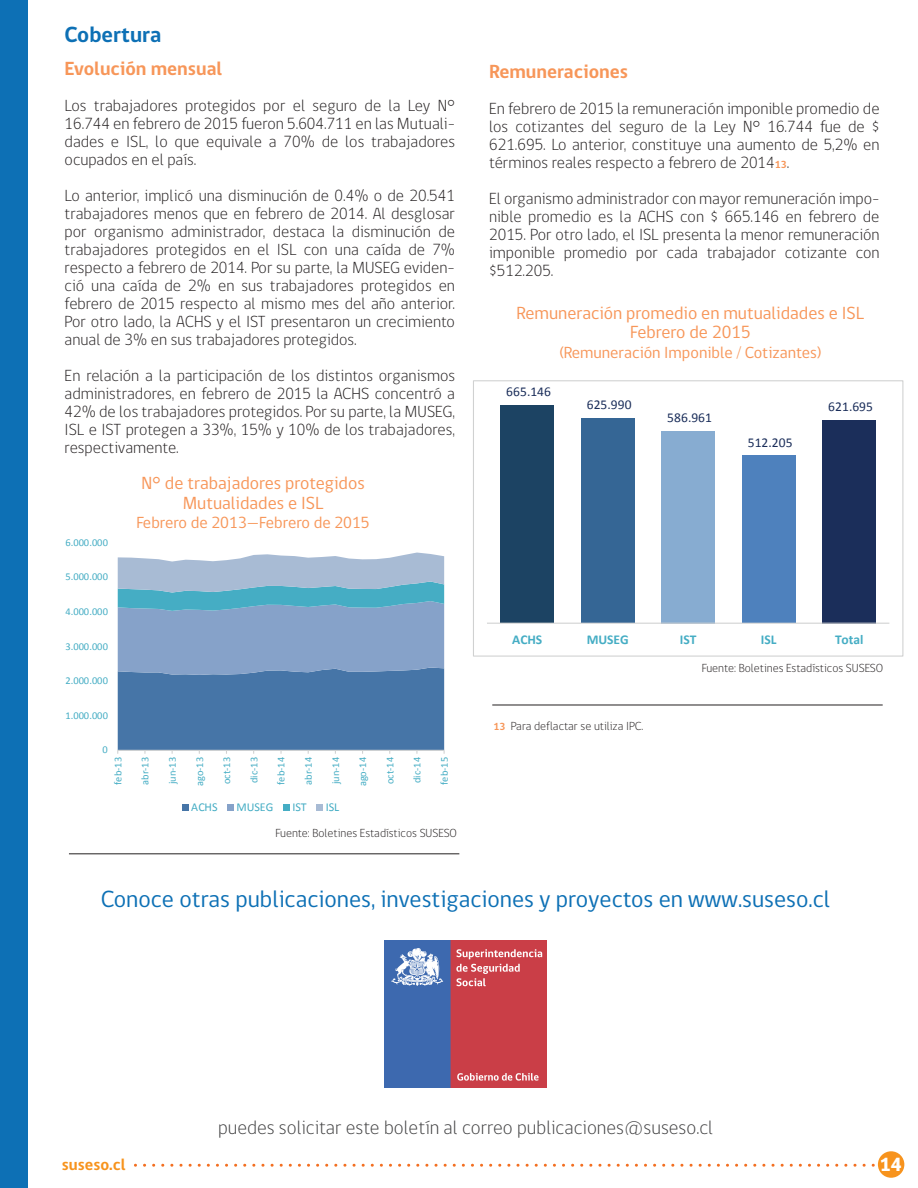
<style>
.page{position:relative;width:918px;height:1188px;background:#fff}
.page>*{position:absolute;margin:0;border:0;box-sizing:border-box;transform-origin:0 0}
.t1{font:24px "gob CL";color:#0d70b5}
.t2{font:700 22.5px "gob CL";color:#0d70b5}
.t3{font:300 19.5px "gob CL";color:#3f3f40}
.t4{font:700 19.5px "gob CL";color:#f79659}
.t5{font:800 19.5px "gob CL";color:#fff}
.t6{font:18px/19.5px "gob CL";color:#f79659;text-align:center}
.t7{font:300 16.5px/18px "gob CL";color:#231f20;text-align:justify}
.t8{font:16.5px "gob CL";color:#f79659}
.t9{font:700 16.5px "gob CL";color:#f7931d}
.t10{font:13.5px "Calibri";letter-spacing:.005em;color:#1b2e5a}
.t11{font:700 13.5px "Calibri";color:#45adc4}
.t12{font:300 12px "gob CL";color:#231f20}
.t13{font:12px "Calibri";color:#45adc4}
.t14{font:10.5px "Calibri";letter-spacing:.005em;color:#45adc4}
.s1{font-weight:700;font-size:10.5px;color:#f79659}
</style>
<div class="page">
<svg style="left:117px;top:553px;width:328px;height:201px;background:#749bc0"></svg>
<div style="left:182px;top:805px;width:7px;height:6px;background:#4675a7"></div>
<div style="left:227px;top:805px;width:7px;height:6px;background:#86a2c9"></div>
<div style="left:283px;top:805px;width:7px;height:6px;background:#45adc4"></div>
<div style="left:316px;top:805px;width:7px;height:6px;background:#a8bbd4"></div>
<img style="left:385px;top:941px;width:161px;height:146px">
<div style="left:0;top:0;width:28px;height:1188px;background:#0d70b5"></div>
<div style="left:878px;top:1151px;width:26px;height:27px;background:#f7931d;border-radius:50%"></div>
<hr style="left:492px;top:705px;width:391px;height:1px;background:#231f20">
<hr style="left:69px;top:854px;width:390px;height:1px;background:#231f20">
<svg style="left:135px;top:1164px;width:739px;height:3px"></svg>
<div style="left:500px;top:406px;width:54px;height:217px;background:#1c4363"></div>
<div style="left:581px;top:419px;width:54px;height:204px;background:#356695"></div>
<div style="left:661px;top:431px;width:54px;height:192px;background:#87acd1"></div>
<div style="left:822px;top:420px;width:54px;height:203px;background:#1b2e5a"></div>
<div style="left:742px;top:456px;width:54px;height:167px;background:#4e81bd"></div>
<hr style="left:487px;top:623px;width:402px;height:1px;background:#d0d1d1">
<div style="left:473px;top:380px;width:430px;height:277px;border:1px solid #d0d1d1"></div>
<h2 class="t2" style="left:65px;top:19px;width:98px">Cobertura</h2>
<p class="t4" style="left:65px;top:55px;width:159px">Evolución mensual</p>
<p class="t7" style="left:65px;top:97px;width:392px">Los trabajadores protegidos por el seguro de la Ley N° 16.744 en febrero de 2015 fueron 5.604.711 en las Mutuali&shy;dades e ISL, lo que equivale a 70% de los trabajadores ocupados en el país.</p>
<p class="t7" style="left:65px;top:187px;width:392px">Lo anterior, implicó una disminución de 0.4% o de 20.541 trabajadores menos que en febrero de 2014. Al desglosar por organismo administrador, destaca la disminución de trabajadores protegidos en el ISL con una caída de 7% respecto a febrero de 2014. Por su parte, la MUSEG eviden&shy;ció una caída de 2% en sus trabajadores protegidos en febrero de 2015 respecto al mismo mes del año anterior.<br>Por otro lado, la ACHS y el IST presentaron un crecimiento anual de 3% en sus trabajadores protegidos.</p>
<p class="t7" style="left:65px;top:367px;width:392px">En relación a la participación de los distintos organismos administradores, en febrero de 2015 la ACHS concentró a 42% de los trabajadores protegidos. Por su parte, la MUSEG, ISL e IST protegen a 33%, 15% y 10% de los trabajadores, respectivamente.</p>
<p class="t6" style="left:141px;top:474px;width:225px">N° de trabajadores protegidos<br>Mutualidades e ISL</p>
<p class="t8" style="left:136px;top:511px;width:235px">Febrero de 2013—Febrero de 2015</p>
<p class="t14" style="left:65px;top:536px;width:44px">6.000.000</p>
<p class="t14" style="left:65px;top:570px;width:44px">5.000.000</p>
<p class="t14" style="left:65px;top:605px;width:44px">4.000.000</p>
<p class="t14" style="left:65px;top:640px;width:44px">3.000.000</p>
<p class="t14" style="left:65px;top:674px;width:44px">2.000.000</p>
<p class="t14" style="left:65px;top:709px;width:44px">1.000.000</p>
<p class="t14" style="left:103px;top:743px;width:7px">0</p>
<p class="t14" style="left:111px;top:785px;width:29px;rotate:-90deg">feb-13</p>
<p class="t14" style="left:139px;top:785px;width:29px;rotate:-90deg">abr-13</p>
<p class="t14" style="left:166px;top:784px;width:29px;rotate:-90deg">jun-13</p>
<p class="t14" style="left:193px;top:786px;width:31px;rotate:-90deg">ago-13</p>
<p class="t14" style="left:220px;top:784px;width:29px;rotate:-90deg">oct-13</p>
<p class="t14" style="left:247px;top:783px;width:28px;rotate:-90deg">dic-13</p>
<p class="t14" style="left:275px;top:785px;width:29px;rotate:-90deg">feb-14</p>
<p class="t14" style="left:302px;top:785px;width:29px;rotate:-90deg">abr-14</p>
<p class="t14" style="left:329px;top:784px;width:29px;rotate:-90deg">jun-14</p>
<p class="t14" style="left:356px;top:786px;width:31px;rotate:-90deg">ago-14</p>
<p class="t14" style="left:383px;top:784px;width:29px;rotate:-90deg">oct-14</p>
<p class="t14" style="left:411px;top:783px;width:28px;rotate:-90deg">dic-14</p>
<p class="t14" style="left:438px;top:785px;width:29px;rotate:-90deg">feb-15</p>
<p class="t13" style="left:191px;top:800px;width:28px">ACHS</p>
<p class="t13" style="left:237px;top:800px;width:38px">MUSEG</p>
<p class="t13" style="left:292px;top:800px;width:16px">IST</p>
<p class="t13" style="left:326px;top:800px;width:15px">ISL</p>
<p class="t12" style="left:276px;top:825px;width:183px">Fuente: Boletines Estadísticos SUSESO</p>
<p class="t4" style="left:489px;top:59px;width:140px">Remuneraciones</p>
<p class="t7" style="left:489px;top:100px;width:392px">En febrero de 2015 la remuneración imponible promedio de los cotizantes del seguro de la Ley N° 16.744 fue de $ 621.695. Lo anterior, constituye una aumento de 5,2% en términos reales respecto a febrero de 2014<span class="s1">13</span>.</p>
<p class="t7" style="left:489px;top:190px;width:392px">El organismo administrador con mayor remuneración impo&shy;nible promedio es la ACHS con $ 665.146 en febrero de 2015. Por otro lado, el ISL presenta la menor remuneración imponible promedio por cada trabajador cotizante con $512.205.</p>
<p class="t6" style="left:517px;top:304px;width:349px">Remuneración promedio en mutualidades e ISL<br>Febrero de 2015</p>
<p class="t8" style="left:559px;top:341px;width:264px">(Remuneración Imponible / Cotizantes)</p>
<p class="t10" style="left:506px;top:384px;width:46px">665.146</p>
<p class="t10" style="left:587px;top:396px;width:46px">625.990</p>
<p class="t10" style="left:667px;top:409px;width:46px">586.961</p>
<p class="t10" style="left:748px;top:434px;width:46px">512.205</p>
<p class="t10" style="left:828px;top:398px;width:46px">621.695</p>
<p class="t11" style="left:512px;top:632px;width:32px">ACHS</p>
<p class="t11" style="left:587px;top:632px;width:44px">MUSEG</p>
<p class="t11" style="left:680px;top:632px;width:18px">IST</p>
<p class="t11" style="left:761px;top:632px;width:17px">ISL</p>
<p class="t11" style="left:835px;top:632px;width:30px">Total</p>
<p class="t12" style="left:493px;top:718px;width:152px"><span class="s1">13</span> Para deflactar se utiliza IPC.</p>
<p class="t12" style="left:702px;top:659px;width:183px">Fuente: Boletines Estadísticos SUSESO</p>
<h1 class="t1" style="left:101px;top:882px;width:731px">Conoce otras publicaciones, investigaciones y proyectos en www.suseso.cl</h1>
<p class="t9" style="left:62px;top:1153px;width:65px">suseso.cl</p>
<p class="t3" style="left:218px;top:1114px;width:497px">puedes solicitar este boletín al correo publicaciones@suseso.cl</p>
<p class="t5" style="left:879px;top:1151px;width:24px">14</p>
</div>
